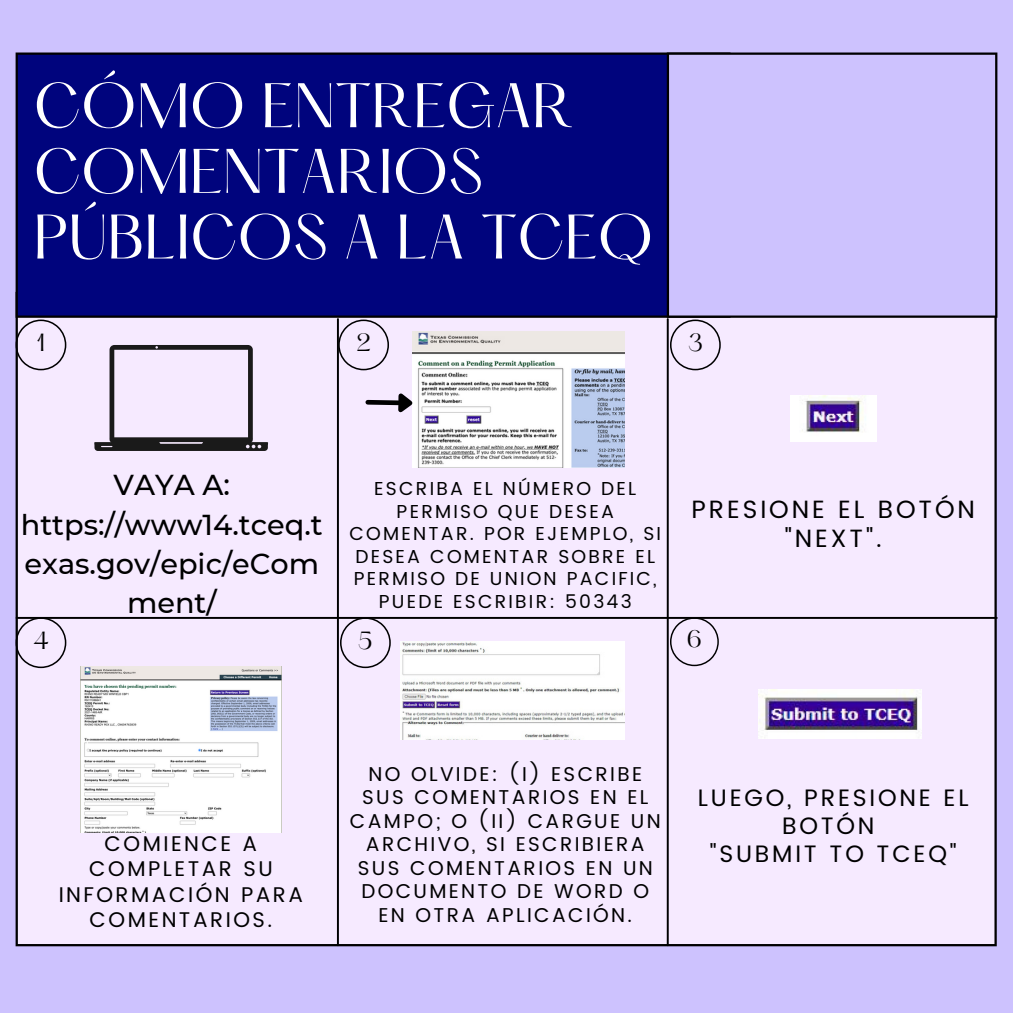
<style>
.page{position:relative;width:1013px;height:1013px;background:#fff}
.page>*{position:absolute;margin:0;border:0;box-sizing:border-box;transform-origin:0 0}
.t1{font:55px/65.6px "Hatton";color:#fff}
.t2{font:500 28.75px/39.4px "Montserrat";color:#000;text-align:center}
.t3{font:25px/29px "Poppins";letter-spacing:.115em;color:#000;text-align:center}
.t4{font:23.75px/28.1px "Poppins";letter-spacing:.115em;color:#000;text-align:center}
.t5{font:21.75px "Hatton";color:#000}
.t6{font:21.25px/25.2px "Poppins";letter-spacing:.115em;color:#000;text-align:center}
.t7{font:20.88px "Hatton";color:#000}
.t8{font:20px/23.5px "Poppins";letter-spacing:.115em;color:#000;text-align:center}
.t9{font:18.75px/22.5px "Poppins";letter-spacing:.115em;color:#000;text-align:center}
</style>
<div class="page">
<div style="left:0;top:0;width:1012px;height:1012px;background:#cdc2fe"></div>
<div style="left:17px;top:293px;width:978px;height:652px;background:#f6eaff"></div>
<hr style="left:16px;top:294px;width:2px;height:650px;background:#000">
<hr style="left:994px;top:294px;width:2px;height:650px;background:#000">
<hr style="left:18px;top:944px;width:976px;height:2px;background:#000">
<div style="left:17px;top:54px;width:712px;height:263px;background:#00047d"></div>
<hr style="left:16px;top:55px;width:2px;height:260px;background:#000">
<hr style="left:18px;top:315px;width:710px;height:3px;background:#000">
<hr style="left:18px;top:52px;width:710px;height:3px;background:#000">
<div style="left:668px;top:54px;width:328px;height:263px;background:#cdc2fe"></div>
<hr style="left:666px;top:55px;width:3px;height:260px;background:#000">
<hr style="left:995px;top:55px;width:2px;height:260px;background:#000">
<hr style="left:669px;top:315px;width:326px;height:3px;background:#000">
<hr style="left:669px;top:52px;width:326px;height:3px;background:#000">
<hr style="left:17px;top:617px;width:979px;height:2px;background:#000">
<hr style="left:337px;top:319px;width:2px;height:626px;background:#000">
<hr style="left:666px;top:319px;width:2px;height:626px;background:#000">
<svg style="left:17px;top:618px;width:49px;height:50px"></svg>
<svg style="left:340px;top:618px;width:51px;height:50px"></svg>
<svg style="left:670px;top:618px;width:48px;height:48px"></svg>
<svg style="left:17px;top:315px;width:49px;height:55px"></svg>
<svg style="left:338px;top:319px;width:51px;height:51px"></svg>
<svg style="left:666px;top:315px;width:54px;height:55px"></svg>
<img style="left:412px;top:332px;width:212px;height:135px">
<img style="left:80px;top:666px;width:201px;height:166px">
<img style="left:400px;top:641px;width:224px;height:98px">
<img style="left:758px;top:689px;width:163px;height:49px">
<svg style="left:94px;top:345px;width:175px;height:106px"></svg>
<img style="left:790px;top:395px;width:86px;height:47px">
<svg style="left:365px;top:389px;width:53px;height:30px"></svg>
<p class="t1" style="left:34px;top:79px;width:541px">CÓMO ENTREGAR</p>
<p class="t1" style="left:34px;top:145px;width:621px">COMENTARIOS<br>PÚBLICOS A LA TCEQ</p>
<p class="t5" style="left:37px;top:332px;width:10px">1</p>
<p class="t5" style="left:356px;top:332px;width:16px">2</p>
<p class="t5" style="left:688px;top:332px;width:16px">3</p>
<p class="t2" style="left:21px;top:465px;width:303px">VAYA A: https://www14.tceq.t exas.gov/epic/eCom ment/</p>
<p class="t9" style="left:349px;top:477px;width:313px">ESCRIBA EL NÚMERO DEL<br>PERMISO QUE DESEA<br>COMENTAR. POR EJEMPLO, SI<br>DESEA COMENTAR SOBRE EL<br>PERMISO DE UNION PACIFIC,<br>PUEDE ESCRIBIR: 50343</p>
<p class="t3" style="left:691px;top:495px;width:285px">PRESIONE EL BOTÓN "NEXT".</p>
<p class="t5" style="left:33px;top:630px;width:17px">4</p>
<p class="t5" style="left:358px;top:630px;width:16px">5</p>
<p class="t7" style="left:686px;top:629px;width:17px">6</p>
<p class="t6" style="left:59px;top:831px;width:246px">COMIENCE A<br>COMPLETAR SU<br>INFORMACIÓN PARA<br>COMENTARIOS.</p>
<p class="t8" style="left:350px;top:762px;width:312px">NO OLVIDE: (I) ESCRIBE<br>SUS COMENTARIOS EN EL<br>CAMPO; O (II) CARGUE UN<br>ARCHIVO, SI ESCRIBIERA<br>SUS COMENTARIOS EN UN<br>DOCUMENTO DE WORD O<br>EN OTRA APLICACIÓN.</p>
<p class="t4" style="left:698px;top:783px;width:272px">LUEGO, PRESIONE EL<br>BOTÓN</p>
<p class="t4" style="left:710px;top:840px;width:248px">"SUBMIT TO TCEQ"</p>
</div>
